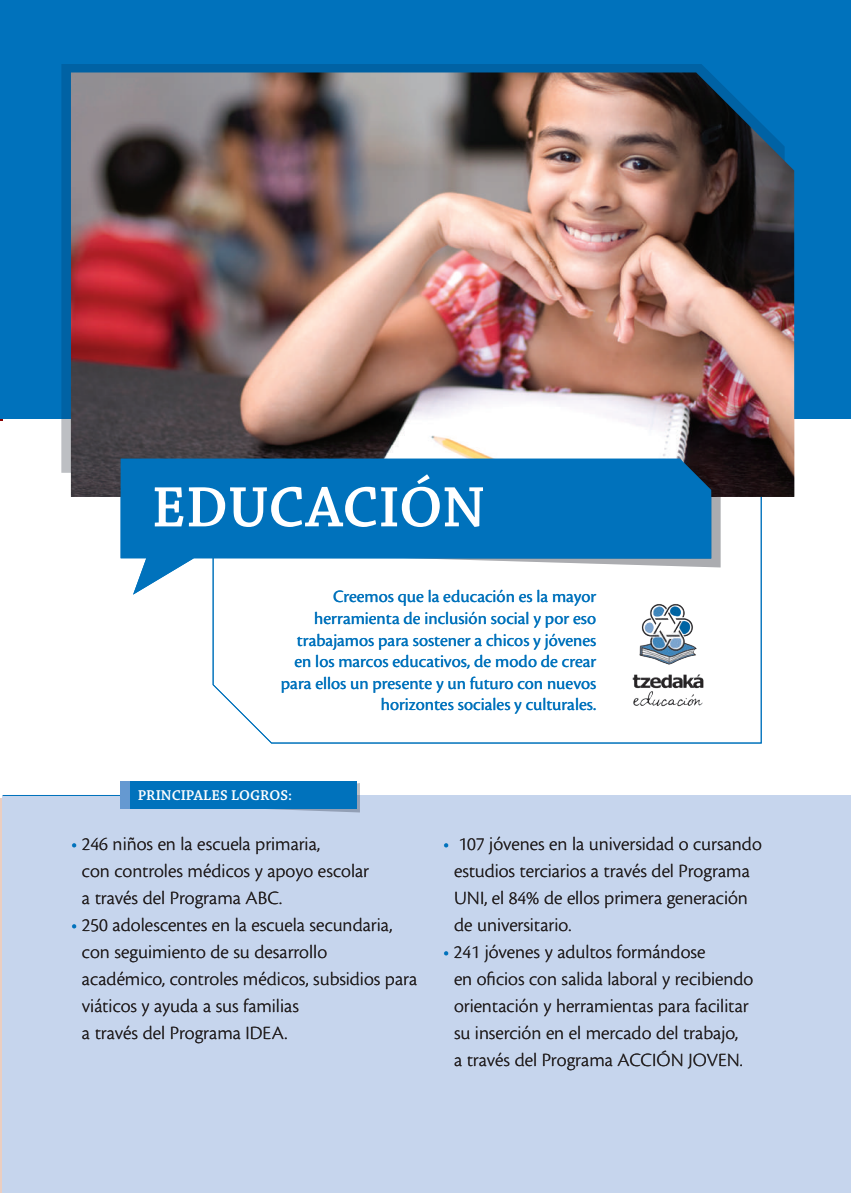
<style>
.page{position:relative;width:851px;height:1193px;background:#fff}
.page>*{position:absolute;margin:0;border:0;box-sizing:border-box;transform-origin:0 0}
.t1{font:600 60px "Chaparral Pro";color:#fff}
.t2{font:19.5px/27px "Cronos Pro Lt Capt";color:#231f20}
.t3{font:18px/21.6px "Cronos Pro";color:#0072bc;text-align:right}
.t4{font:600 15px "Chaparral Pro";letter-spacing:.005em;color:#fff}
.s1{color:#0072bc}
</style>
<div class="page">
<hr style="left:0;top:798px;width:3px;height:394px;background:#ebcec1">
<div style="left:3px;top:796px;width:847px;height:396px;background:#c6d5ed"></div>
<hr style="left:0;top:0;width:3px;height:420px;background:#8b0103">
<div style="left:0;top:0;width:850px;height:418px;background:#0072bc"></div>
<img style="left:61px;top:64px;width:723px;height:409px">
<svg style="left:212px;top:467px;width:550px;height:277px"></svg>
<svg style="left:121px;top:458px;width:590px;height:136px;fill:#0072bc"></svg>
<hr style="left:3px;top:795px;width:252px;height:1px;background:#0072bc">
<svg style="left:172px;top:783px;width:188px;height:29px"></svg>
<div style="left:121px;top:781px;width:236px;height:27px;background:#0072bc"></div>
<div style="left:121px;top:781px;width:9px;height:27px;background:#6599d1"></div>
<h1 class="t1" style="left:152px;top:473px;width:335px">EDUCACIÓN</h1>
<p class="t3" style="left:281px;top:586px;width:317px">Creemos que la educación es la mayor herramienta de inclusión social y por eso trabajamos para sostener a chicos y jóvenes en los marcos educativos, de modo de crear para ellos un presente y un futuro con nuevos horizontes sociales y culturales.</p>
<p class="t4" style="left:138px;top:786px;width:156px">PRINCIPALES LOGROS:</p>
<p class="t2" style="left:82px;top:830px;width:289px;text-indent:-10px"><span class="s1">•</span> 246 niños en la escuela primaria,<br>con controles médicos y apoyo escolar a través del Programa ABC.</p>
<p class="t2" style="left:82px;top:911px;width:337px;text-indent:-10px"><span class="s1">•</span> 250 adolescentes en la escuela secundaria, con seguimiento de su desarrollo<br>académico, controles médicos, subsidios para viáticos y ayuda a sus familias<br>a través del Programa IDEA.</p>
<p class="t2" style="left:454px;top:830px;width:309px;text-indent:-10px"><span class="s1">•</span> 107 jóvenes en la universidad o cursando estudios terciarios a través del Programa UNI, el 84% de ellos primera generación de universitario.</p>
<p class="t2" style="left:454px;top:938px;width:301px;text-indent:-10px"><span class="s1">•</span> 241 jóvenes y adultos formándose<br>en oficios con salida laboral y recibiendo orientación y herramientas para facilitar su inserción en el mercado del trabajo,<br>a través del Programa ACCIÓN JOVEN.</p>
</div>
